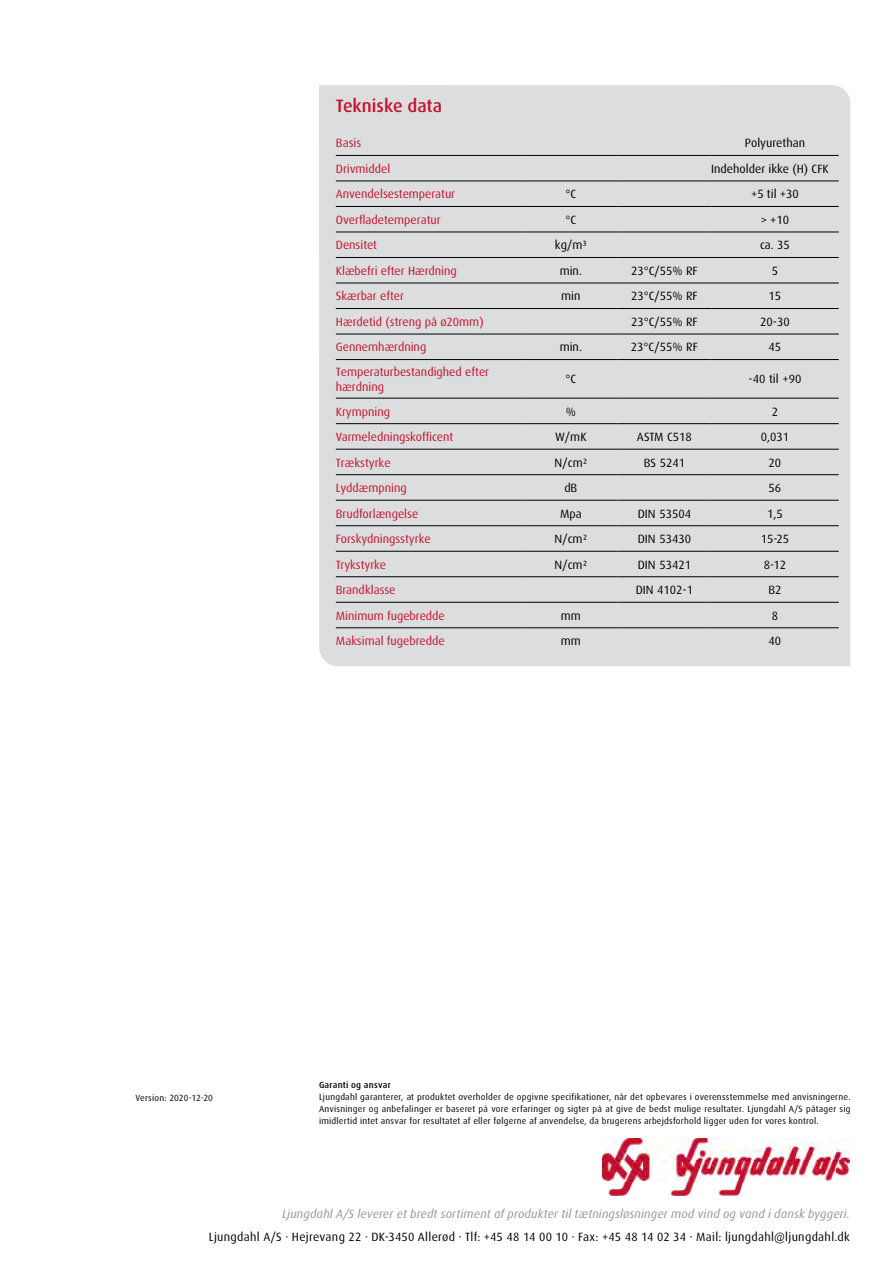
<style>
.page{position:relative;width:893px;height:1263px;background:#fff}
.page>*{position:absolute;margin:0;border:0;box-sizing:border-box;transform-origin:0 0}
.t1{font:500 18px "Dax Pro";color:#c4122f}
.t2{font:12px/15px "Dax Pro";color:#c4122f}
.t3{font:12px "Dax Pro";color:#000}
.t4{font:12px "Dax Pro";letter-spacing:.025em;color:#000}
.t5{font:italic 12px "Dax Pro";letter-spacing:.015em;color:#939598}
.t6{font:9px/12px "Dax Pro";letter-spacing:.025em;color:#000;text-align:justify}
.t7{font:500 9px "Dax Pro";letter-spacing:.025em;color:#000}
</style>
<div class="page">
<div style="left:319px;top:85px;width:531px;height:581px;background:#dcddde"></div>
<hr style="left:336px;top:155px;width:188px;height:1px;background:#000">
<hr style="left:524px;top:155px;width:94px;height:1px;background:#000">
<hr style="left:618px;top:155px;width:93px;height:1px;background:#000">
<hr style="left:711px;top:155px;width:128px;height:1px;background:#000">
<hr style="left:336px;top:181px;width:188px;height:1px;background:#000">
<hr style="left:524px;top:181px;width:94px;height:1px;background:#000">
<hr style="left:618px;top:181px;width:93px;height:1px;background:#000">
<hr style="left:711px;top:181px;width:128px;height:1px;background:#000">
<hr style="left:336px;top:206px;width:188px;height:1px;background:#000">
<hr style="left:524px;top:206px;width:94px;height:1px;background:#000">
<hr style="left:618px;top:206px;width:93px;height:1px;background:#000">
<hr style="left:711px;top:206px;width:128px;height:1px;background:#000">
<hr style="left:336px;top:232px;width:188px;height:1px;background:#000">
<hr style="left:524px;top:232px;width:94px;height:1px;background:#000">
<hr style="left:618px;top:232px;width:93px;height:1px;background:#000">
<hr style="left:711px;top:232px;width:128px;height:1px;background:#000">
<hr style="left:336px;top:257px;width:188px;height:1px;background:#000">
<hr style="left:524px;top:257px;width:94px;height:1px;background:#000">
<hr style="left:618px;top:257px;width:93px;height:1px;background:#000">
<hr style="left:711px;top:257px;width:128px;height:1px;background:#000">
<hr style="left:336px;top:283px;width:188px;height:1px;background:#000">
<hr style="left:524px;top:283px;width:94px;height:1px;background:#000">
<hr style="left:618px;top:283px;width:93px;height:1px;background:#000">
<hr style="left:711px;top:283px;width:128px;height:1px;background:#000">
<hr style="left:336px;top:308px;width:188px;height:1px;background:#000">
<hr style="left:524px;top:308px;width:94px;height:1px;background:#000">
<hr style="left:618px;top:308px;width:93px;height:1px;background:#000">
<hr style="left:711px;top:308px;width:128px;height:1px;background:#000">
<hr style="left:336px;top:334px;width:188px;height:1px;background:#000">
<hr style="left:524px;top:334px;width:94px;height:1px;background:#000">
<hr style="left:618px;top:334px;width:93px;height:1px;background:#000">
<hr style="left:711px;top:334px;width:128px;height:1px;background:#000">
<hr style="left:336px;top:359px;width:188px;height:1px;background:#000">
<hr style="left:524px;top:359px;width:94px;height:1px;background:#000">
<hr style="left:618px;top:359px;width:93px;height:1px;background:#000">
<hr style="left:711px;top:359px;width:128px;height:1px;background:#000">
<hr style="left:336px;top:398px;width:188px;height:1px;background:#000">
<hr style="left:524px;top:398px;width:94px;height:1px;background:#000">
<hr style="left:618px;top:398px;width:93px;height:1px;background:#000">
<hr style="left:711px;top:398px;width:128px;height:1px;background:#000">
<hr style="left:336px;top:423px;width:188px;height:1px;background:#000">
<hr style="left:524px;top:423px;width:94px;height:1px;background:#000">
<hr style="left:618px;top:423px;width:93px;height:1px;background:#000">
<hr style="left:711px;top:423px;width:128px;height:1px;background:#000">
<hr style="left:336px;top:449px;width:188px;height:1px;background:#000">
<hr style="left:524px;top:449px;width:94px;height:1px;background:#000">
<hr style="left:618px;top:449px;width:93px;height:1px;background:#000">
<hr style="left:711px;top:449px;width:128px;height:1px;background:#000">
<hr style="left:336px;top:474px;width:188px;height:1px;background:#000">
<hr style="left:524px;top:474px;width:94px;height:1px;background:#000">
<hr style="left:618px;top:474px;width:93px;height:1px;background:#000">
<hr style="left:711px;top:474px;width:128px;height:1px;background:#000">
<hr style="left:336px;top:500px;width:188px;height:1px;background:#000">
<hr style="left:524px;top:500px;width:94px;height:1px;background:#000">
<hr style="left:618px;top:500px;width:93px;height:1px;background:#000">
<hr style="left:711px;top:500px;width:128px;height:1px;background:#000">
<hr style="left:336px;top:525px;width:188px;height:1px;background:#000">
<hr style="left:524px;top:525px;width:94px;height:1px;background:#000">
<hr style="left:618px;top:525px;width:93px;height:1px;background:#000">
<hr style="left:711px;top:525px;width:128px;height:1px;background:#000">
<hr style="left:336px;top:551px;width:188px;height:1px;background:#000">
<hr style="left:524px;top:551px;width:94px;height:1px;background:#000">
<hr style="left:618px;top:551px;width:93px;height:1px;background:#000">
<hr style="left:711px;top:551px;width:128px;height:1px;background:#000">
<hr style="left:336px;top:576px;width:188px;height:1px;background:#000">
<hr style="left:524px;top:576px;width:94px;height:1px;background:#000">
<hr style="left:618px;top:576px;width:93px;height:1px;background:#000">
<hr style="left:711px;top:576px;width:128px;height:1px;background:#000">
<hr style="left:336px;top:602px;width:188px;height:1px;background:#000">
<hr style="left:524px;top:602px;width:94px;height:1px;background:#000">
<hr style="left:618px;top:602px;width:93px;height:1px;background:#000">
<hr style="left:711px;top:602px;width:128px;height:1px;background:#000">
<hr style="left:336px;top:627px;width:188px;height:1px;background:#000">
<hr style="left:524px;top:627px;width:94px;height:1px;background:#000">
<hr style="left:618px;top:627px;width:93px;height:1px;background:#000">
<hr style="left:711px;top:627px;width:128px;height:1px;background:#000">
<img style="left:602px;top:1138px;width:248px;height:57px">
<h1 class="t1" style="left:336px;top:94px;width:108px">Tekniske data</h1>
<h2 class="t2" style="left:336px;top:135px;width:27px">Basis</h2>
<h2 class="t3" style="left:745px;top:135px;width:62px">Polyurethan</h2>
<h2 class="t2" style="left:336px;top:161px;width:56px">Drivmiddel</h2>
<h2 class="t3" style="left:711px;top:161px;width:119px">Indeholder ikke (H) CFK</h2>
<h2 class="t2" style="left:336px;top:186px;width:121px">Anvendelsestemperatur</h2>
<h2 class="t3" style="left:565px;top:187px;width:12px">°C</h2>
<h2 class="t3" style="left:751px;top:187px;width:49px">+5 til +30</h2>
<h2 class="t2" style="left:336px;top:212px;width:106px">Overfladetemperatur</h2>
<h2 class="t3" style="left:565px;top:212px;width:12px">°C</h2>
<h2 class="t3" style="left:761px;top:212px;width:30px">&gt; +10</h2>
<h2 class="t2" style="left:336px;top:237px;width:43px">Densitet</h2>
<h2 class="t3" style="left:555px;top:238px;width:33px">kg/m³</h2>
<h2 class="t3" style="left:760px;top:238px;width:31px">ca. 35</h2>
<h2 class="t2" style="left:336px;top:263px;width:122px">Klæbefri efter Hærdning</h2>
<h2 class="t3" style="left:560px;top:263px;width:24px">min.</h2>
<h2 class="t3" style="left:631px;top:263px;width:68px">23°C/55% RF</h2>
<h2 class="t3" style="left:772px;top:263px;width:8px">5</h2>
<h2 class="t2" style="left:336px;top:288px;width:70px">Skærbar efter</h2>
<h2 class="t3" style="left:561px;top:289px;width:21px">min</h2>
<h2 class="t3" style="left:631px;top:289px;width:68px">23°C/55% RF</h2>
<h2 class="t3" style="left:769px;top:289px;width:14px">15</h2>
<h2 class="t2" style="left:336px;top:314px;width:149px">Hærdetid (streng på ø20mm)</h2>
<h2 class="t3" style="left:631px;top:314px;width:68px">23°C/55% RF</h2>
<h2 class="t3" style="left:760px;top:314px;width:31px">20-30</h2>
<h2 class="t2" style="left:336px;top:339px;width:92px">Gennemhærdning</h2>
<h2 class="t3" style="left:560px;top:340px;width:24px">min.</h2>
<h2 class="t3" style="left:631px;top:340px;width:69px">23°C/55% RF</h2>
<h2 class="t3" style="left:769px;top:340px;width:14px">45</h2>
<h2 class="t2" style="left:336px;top:364px;width:155px">Temperaturbestandighed efter hærdning</h2>
<h2 class="t3" style="left:565px;top:372px;width:12px">°C</h2>
<h2 class="t3" style="left:749px;top:372px;width:54px">-40 til +90</h2>
<h2 class="t2" style="left:336px;top:403px;width:56px">Krympning</h2>
<h2 class="t3" style="left:566px;top:404px;width:12px">%</h2>
<h2 class="t3" style="left:772px;top:404px;width:8px">2</h2>
<h2 class="t2" style="left:336px;top:429px;width:119px">Varmeledningskofficent</h2>
<h2 class="t3" style="left:555px;top:429px;width:33px">W/mK</h2>
<h2 class="t3" style="left:637px;top:429px;width:56px">ASTM C518</h2>
<h2 class="t3" style="left:761px;top:429px;width:30px">0,031</h2>
<h2 class="t2" style="left:336px;top:454px;width:56px">Trækstyrke</h2>
<h2 class="t3" style="left:555px;top:455px;width:34px">N/cm²</h2>
<h2 class="t3" style="left:644px;top:455px;width:43px">BS 5241</h2>
<h2 class="t3" style="left:769px;top:455px;width:14px">20</h2>
<h2 class="t2" style="left:336px;top:480px;width:72px">Lyddæmpning</h2>
<h2 class="t3" style="left:564px;top:480px;width:15px">dB</h2>
<h2 class="t3" style="left:769px;top:480px;width:14px">56</h2>
<h2 class="t2" style="left:336px;top:506px;width:84px">Brudforlængelse</h2>
<h2 class="t3" style="left:560px;top:506px;width:23px">Mpa</h2>
<h2 class="t3" style="left:638px;top:506px;width:55px">DIN 53504</h2>
<h2 class="t3" style="left:767px;top:506px;width:17px">1,5</h2>
<h2 class="t2" style="left:336px;top:531px;width:96px">Forskydningsstyrke</h2>
<h2 class="t3" style="left:555px;top:531px;width:34px">N/cm²</h2>
<h2 class="t3" style="left:638px;top:531px;width:55px">DIN 53430</h2>
<h2 class="t3" style="left:761px;top:531px;width:30px">15-25</h2>
<h2 class="t2" style="left:336px;top:557px;width:52px">Trykstyrke</h2>
<h2 class="t3" style="left:555px;top:557px;width:34px">N/cm²</h2>
<h2 class="t3" style="left:638px;top:557px;width:55px">DIN 53421</h2>
<h2 class="t3" style="left:764px;top:557px;width:24px">8-12</h2>
<h2 class="t2" style="left:336px;top:582px;width:61px">Brandklasse</h2>
<h2 class="t3" style="left:636px;top:582px;width:59px">DIN 4102-1</h2>
<h2 class="t3" style="left:768px;top:582px;width:15px">B2</h2>
<h2 class="t2" style="left:336px;top:608px;width:110px">Minimum fugebredde</h2>
<h2 class="t3" style="left:561px;top:608px;width:22px">mm</h2>
<h2 class="t3" style="left:772px;top:608px;width:8px">8</h2>
<h2 class="t2" style="left:336px;top:633px;width:110px">Maksimal fugebredde</h2>
<h2 class="t3" style="left:561px;top:633px;width:22px">mm</h2>
<h2 class="t3" style="left:769px;top:633px;width:14px">40</h2>
<p class="t6" style="left:136px;top:1091px;width:79px">Version: 2020-12-20</p>
<p class="t7" style="left:319px;top:1079px;width:73px">Garanti og ansvar</p>
<p class="t6" style="left:319px;top:1091px;width:533px">Ljungdahl garanterer, at produktet overholder de opgivne specifikationer, når det opbevares i overensstemmelse med anvisningerne.<br>Anvisninger og anbefalinger er baseret på vore erfaringer og sigter på at give de bedst mulige resultater. Ljungdahl A/S påtager sig imidlertid intet ansvar for resultatet af eller følgerne af anvendelse, da brugerens arbejdsforhold ligger uden for vores kontrol.</p>
<h2 class="t5" style="left:282px;top:1207px;width:569px">Ljungdahl A/S leverer et bredt sortiment af produkter til tætningsløsninger mod vind og vand i dansk byggeri.</h2>
<h2 class="t4" style="left:209px;top:1229px;width:643px">Ljungdahl A/S · Hejrevang 22 · DK-3450 Allerød · Tlf: +45 48 14 00 10 · Fax: +45 48 14 02 34 · Mail: ljungdahl@ljungdahl.dk</h2>
</div>
